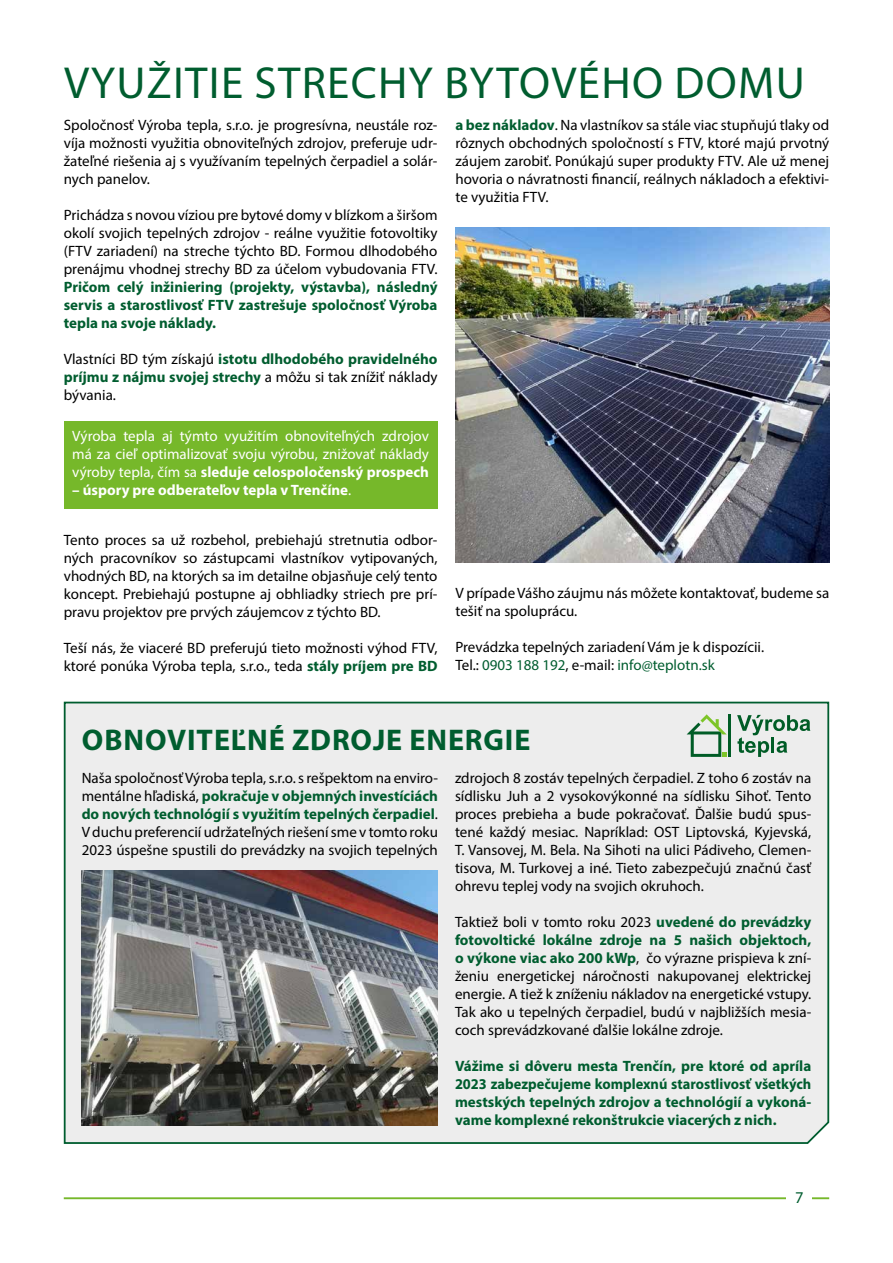
<style>
.page{position:relative;width:893px;height:1263px;background:#fff}
.page>*{position:absolute;margin:0;border:0;box-sizing:border-box;transform-origin:0 0}
.t1{font:45px "Myriad Pro";letter-spacing:.03em;color:#005d2f}
.t2{font:700 30px "Myriad Pro";letter-spacing:.03em;color:#005d2f}
.t3{font:16.5px "Myriad Pro";color:#005d2f}
.t4{font:15px/18px "Myriad Pro";color:#000;text-align:justify}
.t5{font:700 15px/18px "Myriad Pro";color:#005d2f;text-align:justify}
.t6{font:15px/18px "Myriad Pro";color:#fff;text-align:justify}
.t7{font:700 15px "Myriad Pro";color:#fff}
.s1{font-weight:400;color:#000}
.s2{font-weight:700}
.s3{font-weight:400}
.s4{font-weight:700;color:#005d2f}
.s5{color:#005d2f}
</style>
<div class="page">
<hr style="left:64px;top:1197px;width:765px;height:2px;background:#76b82a">
<div style="left:787px;top:1180px;width:25px;height:33px;background:#fff"></div>
<div style="left:64px;top:421px;width:373px;height:88px;background:#76b82a"></div>
<img style="left:455px;top:227px;width:374px;height:335px">
<div style="left:63px;top:701px;width:767px;height:443px;background:#ededed"></div>
<img style="left:81px;top:870px;width:356px;height:255px">
<hr style="left:728px;top:715px;width:3px;height:42px;background:#005c26">
<svg style="left:687px;top:714px;width:40px;height:43px;background:#b5cdb5"></svg>
<svg style="left:737px;top:715px;width:73px;height:42px;background:#abc4b5"></svg>
<h1 class="t1" style="left:64px;top:55px;width:742px">VYUŽITIE STRECHY BYTOVÉHO DOMU</h1>
<p class="t4" style="left:64px;top:116px;width:375px">Spoločnosť Výroba tepla, s.r.o. je progresívna, neustále roz&shy;víja možnosti využitia obnoviteľných zdrojov, preferuje udr&shy;žateľné riešenia aj s využívaním tepelných čerpadiel a solár&shy;nych panelov.</p>
<p class="t4" style="left:64px;top:206px;width:375px">Prichádza s novou víziou pre bytové domy v blízkom a širšom okolí svojich tepelných zdrojov - reálne využitie fotovoltiky (FTV zariadení) na streche týchto BD. Formou dlhodobého prenájmu vhodnej strechy BD za účelom vybudovania FTV.</p>
<p class="t5" style="left:64px;top:278px;width:375px">Pričom celý inžiniering (projekty, výstavba), následný servis a starostlivosť FTV zastrešuje spoločnosť Výroba tepla na svoje náklady.</p>
<p class="t5" style="left:64px;top:350px;width:375px"><span class="s1">Vlastníci BD tým získajú</span> istotu dlhodobého pravidelného príjmu z nájmu svojej strechy <span class="s1">a môžu si tak znížiť náklady bývania.</span></p>
<p class="t6" style="left:72px;top:427px;width:358px">Výroba tepla aj týmto využitím obnoviteľných zdrojov má za cieľ optimalizovať svoju výrobu, znižovať náklady výroby tepla, čím sa <span class="s2">sleduje celospoločenský prospech</span></p>
<p class="t7" style="left:72px;top:480px;width:281px">– úspory pre odberateľov tepla v Trenčíne<span class="s3">.</span></p>
<p class="t4" style="left:64px;top:530px;width:375px">Tento proces sa už rozbehol, prebiehajú stretnutia odbor&shy;ných pracovníkov so zástupcami vlastníkov vytipovaných, vhodných BD, na ktorých sa im detailne objasňuje celý tento koncept. Prebiehajú postupne aj obhliadky striech pre prí&shy;pravu projektov pre prvých záujemcov z týchto BD.</p>
<p class="t4" style="left:64px;top:638px;width:375px">Teší nás, že viaceré BD preferujú tieto možnosti výhod FTV, ktoré ponúka Výroba tepla, s.r.o., teda <span class="s4">stály príjem pre BD</span></p>
<p class="t4" style="left:455px;top:116px;width:375px"><span class="s4">a bez nákladov</span>. Na vlastníkov sa stále viac stupňujú tlaky od rôznych obchodných spoločností s FTV, ktoré majú prvotný záujem zarobiť. Ponúkajú super produkty FTV. Ale už menej hovoria o návratnosti financií, reálnych nákladoch a efektivi&shy;te využitia FTV.</p>
<p class="t4" style="left:455px;top:584px;width:375px">V prípade Vášho záujmu nás môžete kontaktovať, budeme sa tešiť na spoluprácu.</p>
<p class="t4" style="left:455px;top:638px;width:310px">Prevádzka tepelných zariadení Vám je k dispozícii.<br>Tel.: <span class="s5">0903 188 192</span>, e-mail: <span class="s5">info@teplotn.sk</span></p>
<h2 class="t2" style="left:82px;top:720px;width:450px">OBNOVITEĽNÉ ZDROJE ENERGIE</h2>
<p class="t4" style="left:82px;top:768px;width:358px">Naša spoločnosť Výroba tepla, s.r.o. s rešpektom na enviro&shy;mentálne hľadiská, <span class="s4">pokračuje v objemných investíciách do nových technológií s využitím tepelných čerpadiel</span>.<br>V duchu preferencií udržateľných riešení sme v tomto roku 2023 úspešne spustili do prevádzky na svojich tepelných</p>
<p class="t4" style="left:455px;top:768px;width:358px">zdrojoch 8 zostáv tepelných čerpadiel. Z toho 6 zostáv na sídlisku Juh a 2 vysokovýkonné na sídlisku Sihoť. Tento proces prebieha a bude pokračovať. Ďalšie budú spus&shy;tené každý mesiac. Napríklad: OST Liptovská, Kyjevská, T. Vansovej, M. Bela. Na Sihoti na ulici Pádiveho, Clemen&shy;tisova, M. Turkovej a iné. Tieto zabezpečujú značnú časť ohrevu teplej vody na svojich okruhoch.</p>
<p class="t4" style="left:455px;top:912px;width:358px">Taktiež boli v tomto roku 2023 <span class="s4">uvedené do prevádzky fotovoltické lokálne zdroje na 5 našich objektoch, o výkone viac ako 200 kWp</span>, čo výrazne prispieva k zní&shy;ženiu energetickej náročnosti nakupovanej elektrickej energie. A tiež k zníženiu nákladov na energetické vstupy.<br>Tak ako u tepelných čerpadiel, budú v najbližších mesia&shy;coch sprevádzkované ďalšie lokálne zdroje.</p>
<p class="t5" style="left:455px;top:1056px;width:358px">Vážime si dôveru mesta Trenčín, pre ktoré od apríla 2023 zabezpečujeme komplexnú starostlivosť všetkých mestských tepelných zdrojov a technológií a vykoná&shy;vame komplexné rekonštrukcie viacerých z nich.</p>
<p class="t3" style="left:795px;top:1187px;width:10px">7</p>
</div>
